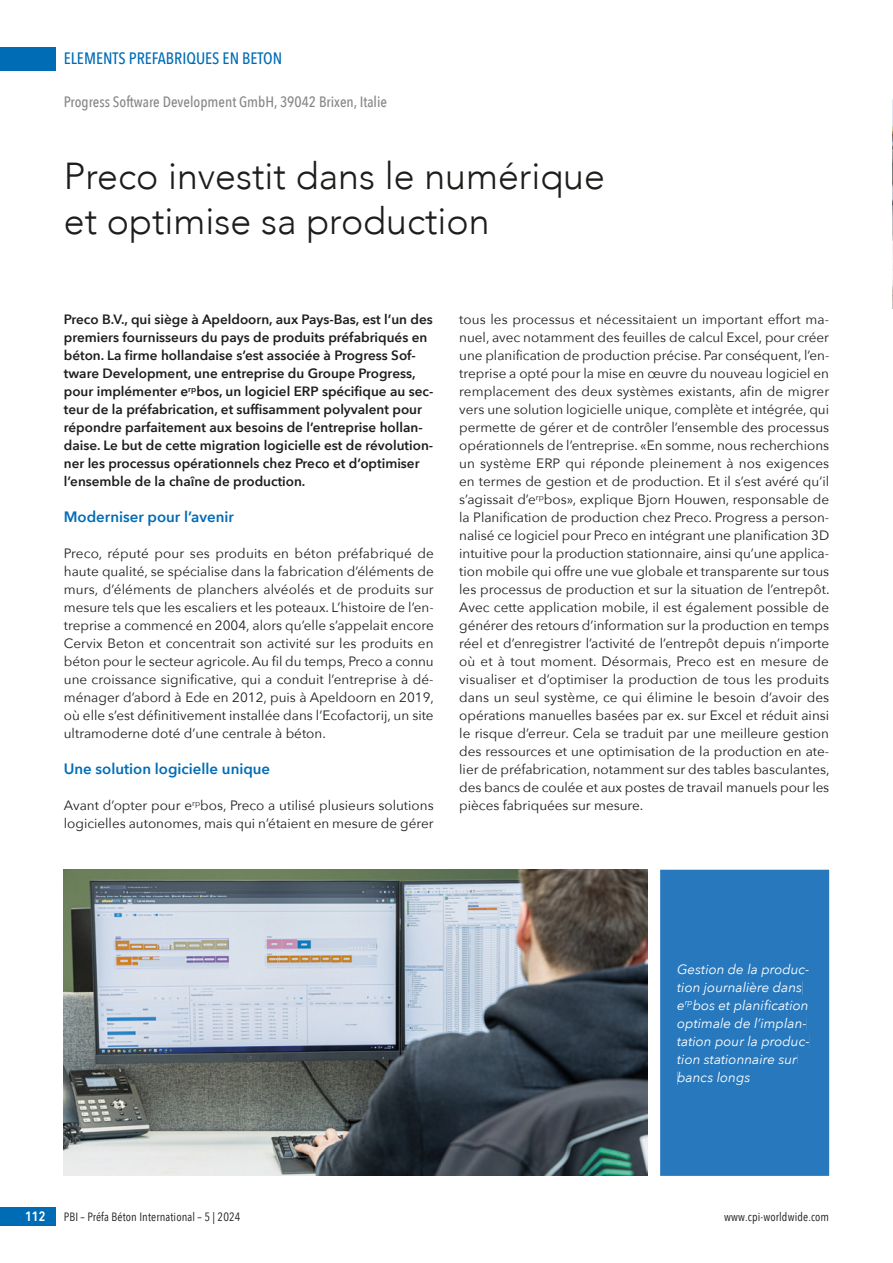
<style>
.page{position:relative;width:893px;height:1263px;background:#fff}
.page>*{position:absolute;margin:0;border:0;box-sizing:border-box;transform-origin:0 0}
.t1{font:300 37.5px/45px "Avenir";color:#1d1d1b}
.t2{font:500 16.5px "Avenir Next Condensed";color:#006cb5}
.t3{font:500 15px "Avenir Next Condensed";color:#878787}
.t4{font:600 15px "Avenir Next";color:#006cb5}
.t5{font:13.5px/18px "Avenir Next";color:#1d1d1b;text-align:justify}
.t6{font:600 13.5px/18px "Avenir Next";color:#1d1d1b}
.t7{font:italic 13.5px/18px "Avenir Next";color:#fff}
.t8{font:600 13.5px "Avenir Next Condensed";color:#fff}
.t9{font:12px "Avenir Next Condensed";letter-spacing:.01em;color:#1d1d1b}
</style>
<div class="page">
<div style="left:0;top:47px;width:55px;height:23px;background:#006cb5"></div>
<div style="left:0;top:1208px;width:55px;height:18px;background:#006cb5"></div>
<img style="left:64px;top:870px;width:583px;height:306px">
<div style="left:660px;top:870px;width:169px;height:306px;background:#2778bd"></div>
<div style="left:678px;top:963px;width:131px;height:14px;background:#2778bd"></div>
<div style="left:677px;top:981px;width:125px;height:14px;background:#2778bd"></div>
<div style="left:678px;top:1003px;width:6px;height:7px;background:#2778bd"></div>
<div style="left:685px;top:1001px;width:7px;height:6px;background:#2778bd"></div>
<div style="left:693px;top:999px;width:116px;height:14px;background:#2778bd"></div>
<div style="left:678px;top:1017px;width:128px;height:14px;background:#2778bd"></div>
<div style="left:677px;top:1035px;width:132px;height:14px;background:#2778bd"></div>
<div style="left:677px;top:1054px;width:120px;height:10px;background:#2778bd"></div>
<div style="left:678px;top:1071px;width:72px;height:14px;background:#2778bd"></div>
<img style="left:892px;top:99px;width:1px;height:209px">
<p class="t2" style="left:64px;top:49px;width:220px">ELEMENTS PREFABRIQUES EN BETON</p>
<p class="t3" style="left:64px;top:92px;width:325px">Progress Software Development GmbH, 39042 Brixen, Italie</p>
<h1 class="t1" style="left:64px;top:153px;width:543px">Preco investit dans le numérique et optimise sa production</h1>
<p class="t6" style="left:64px;top:310px;width:371px">Preco B.V., qui siège à Apeldoorn, aux Pays-Bas, est l’un des premiers fournisseurs du pays de produits préfabriqués en béton. La firme hollandaise s’est associée à Progress Sof&shy;tware Development, une entreprise du Groupe Progress, pour implémenter e<sup>rp</sup>bos, un logiciel ERP spécifique au sec&shy;teur de la préfabrication, et suffisamment polyvalent pour répondre parfaitement aux besoins de l’entreprise hollan&shy;daise. Le but de cette migration logicielle est de révolution&shy;ner les processus opérationnels chez Preco et d’optimiser l’ensemble de la chaîne de production.</p>
<p class="t4" style="left:64px;top:504px;width:172px">Moderniser pour l’avenir</p>
<p class="t5" style="left:64px;top:544px;width:372px">Preco, réputé pour ses produits en béton préfabriqué de haute qualité, se spécialise dans la fabrication d’éléments de murs, d’éléments de planchers alvéolés et de produits sur mesure tels que les escaliers et les poteaux. L’histoire de l’en&shy;treprise a commencé en 2004, alors qu’elle s’appelait encore Cervix Beton et concentrait son activité sur les produits en béton pour le secteur agricole. Au fil du temps, Preco a connu une croissance significative, qui a conduit l’entreprise à dé&shy;ménager d’abord à Ede en 2012, puis à Apeldoorn en 2019, où elle s’est définitivement installée dans l’Ecofactorij, un site ultramoderne doté d’une centrale à béton.</p>
<p class="t4" style="left:64px;top:756px;width:208px">Une solution logicielle unique</p>
<p class="t5" style="left:64px;top:796px;width:371px">Avant d’opter pour e<sup>rp</sup>bos, Preco a utilisé plusieurs solutions logicielles autonomes, mais qui n’étaient en mesure de gérer</p>
<p class="t5" style="left:459px;top:310px;width:372px">tous les processus et nécessitaient un important effort ma&shy;nuel, avec notamment des feuilles de calcul Excel, pour créer une planification de production précise. Par conséquent, l’en&shy;treprise a opté pour la mise en œuvre du nouveau logiciel en remplacement des deux systèmes existants, afin de migrer vers une solution logicielle unique, complète et intégrée, qui permette de gérer et de contrôler l’ensemble des processus opérationnels de l’entreprise. «En somme, nous recherchions un système ERP qui réponde pleinement à nos exigences en termes de gestion et de production. Et il s’est avéré qu’il s’agissait d’e<sup>rp</sup>bos», explique Bjorn Houwen, responsable de la Planification de production chez Preco. Progress a person&shy;nalisé ce logiciel pour Preco en intégrant une planification 3D intuitive pour la production stationnaire, ainsi qu’une applica&shy;tion mobile qui offre une vue globale et transparente sur tous les processus de production et sur la situation de l’entrepôt.<br>Avec cette application mobile, il est également possible de générer des retours d’information sur la production en temps réel et d’enregistrer l’activité de l’entrepôt depuis n’importe où et à tout moment. Désormais, Preco est en mesure de visualiser et d’optimiser la production de tous les produits dans un seul système, ce qui élimine le besoin d’avoir des opérations manuelles basées par ex. sur Excel et réduit ainsi le risque d’erreur. Cela se traduit par une meilleure gestion des ressources et une optimisation de la production en ate&shy;lier de préfabrication, notamment sur des tables basculantes, des bancs de coulée et aux postes de travail manuels pour les pièces fabriquées sur mesure.</p>
<p class="t7" style="left:677px;top:959px;width:134px">Gestion de la produc&shy;tion journalière dans e<sup>rp</sup>bos et planification optimale de l’implan&shy;tation pour la produc&shy;tion stationnaire sur bancs longs</p>
<p class="t8" style="left:25px;top:1205px;width:22px">112</p>
<p class="t9" style="left:64px;top:1207px;width:178px">PBI – Préfa Béton International – 5 | 2024</p>
<p class="t9" style="left:724px;top:1207px;width:107px">www.cpi-worldwide.com</p>
</div>
